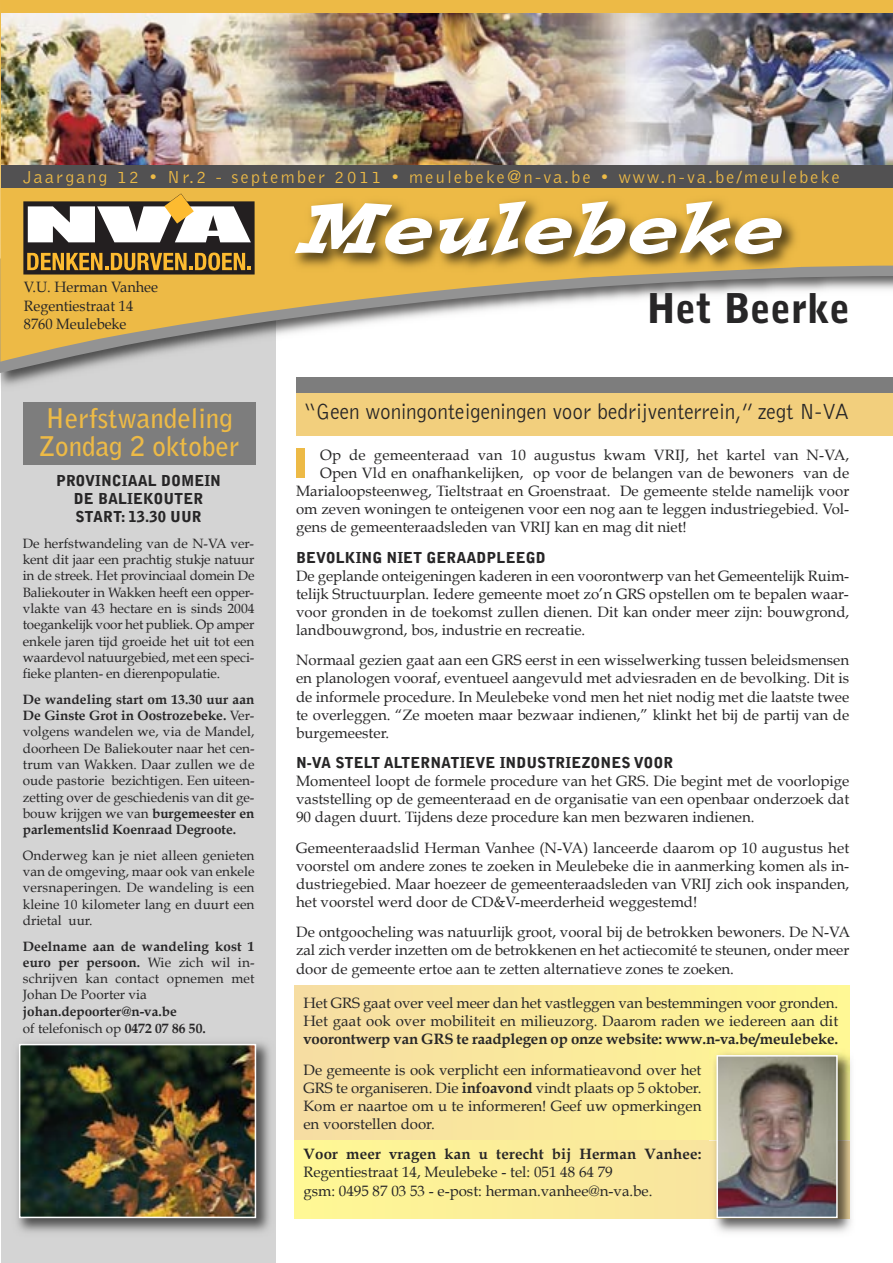
<style>
.page{position:relative;width:893px;height:1263px;background:#fff}
.page>*{position:absolute;margin:0;border:0;box-sizing:border-box;transform-origin:0 0}
.t1{font:900 40.8px "Bell Gothic Std";color:#272627}
.t2{font:700 27px/28.5px "Bell Gothic Std";color:#edba46}
.t3{font:300 22.65px "Bell Gothic Std";color:#272627;scale:.94 1}
.t4{font:300 18px "Bell Gothic Std";letter-spacing:.125em;color:#edba46}
.t5{font:15px/18.1px "Book Antiqua";color:#272627;text-align:justify}
.t6{font:900 15px/18px "Bell Gothic Std";color:#272627;text-align:center}
.t7{font:700 15px "Book Antiqua";letter-spacing:-.01em;color:#272627}
.t8{font:15px/18.1px "Book Antiqua";color:#272627;scale:.96 1}
.t9{font:700 15px "Book Antiqua";letter-spacing:.01em;color:#272627}
.t10{font:13.5px/16.4px "Book Antiqua";color:#272627;text-align:justify}
.t11{font:700 13.5px/17.4px "Book Antiqua";color:#272627}
.s1{font-weight:700}
.s2{font-weight:400}
</style>
<div class="page">
<div style="left:1px;top:300px;width:275px;height:963px;background:#d4d4d4"></div>
<img style="left:1px;top:373px;width:64px;height:13px">
<svg style="left:0;top:362px;width:115px;height:11px"></svg>
<svg style="left:0;top:0;width:893px;height:362px"></svg>
<svg style="left:23px;top:194px;width:232px;height:80px"></svg>
<img style="left:288px;top:194px;width:513px;height:83px">
<svg style="left:295px;top:201px;width:488px;height:56px"></svg>
<img style="left:1px;top:13px;width:892px;height:152px">
<div style="left:1px;top:165px;width:892px;height:23px;background:#525152"></div>
<div style="left:296px;top:383px;width:597px;height:52px;background:#f2cf7d"></div>
<div style="left:296px;top:377px;width:597px;height:16px;background:#7d7d7d"></div>
<div style="left:297px;top:449px;width:8px;height:29px;background:#edba46"></div>
<div style="left:23px;top:402px;width:232px;height:63px;background:#7d7d7d"></div>
<img style="left:17px;top:1042px;width:253px;height:190px">
<img style="left:22px;top:1047px;width:231px;height:168px">
<div style="left:19px;top:1044px;width:237px;height:174px;border:2px solid #fff"></div>
<div style="left:294px;top:985px;width:555px;height:233px;background:linear-gradient(to right,#f6dda2,#fff895)"></div>
<div style="left:294px;top:1141px;width:555px;height:77px;background:#fcee9a"></div>
<img style="left:710px;top:1048px;width:142px;height:185px">
<img style="left:719px;top:1058px;width:116px;height:157px">
<div style="left:716px;top:1055px;width:122px;height:163px;border:2px solid #fff"></div>
<p class="t4" style="left:23px;top:170px;width:818px">Jaargang 12 • Nr.2 - september 2011 • meulebeke@n-va.be • www.n-va.be/meulebeke</p>
<p class="t8" style="left:24px;top:278px;width:141px">V.U. Herman Vanhee<br>Regentiestraat 14<br>8760 Meulebeke</p>
<h2 class="t2" style="left:39px;top:405px;width:202px">Herfstwandeling<br>Zondag 2 oktober</h2>
<p class="t6" style="left:56px;top:471px;width:166px">PROVINCIAAL DOMEIN<br>DE BALIEKOUTER<br>START: 13.30 UUR</p>
<p class="t10" style="left:23px;top:535px;width:233px">De herfstwandeling van de N-VA ver&shy;kent dit jaar een prachtig stukje natuur in de streek. Het provinciaal domein De Baliekouter in Wakken heeft een opper&shy;vlakte van 43 hectare en is sinds 2004 toegankelijk voor het publiek. Op amper enkele jaren tijd groeide het uit tot een waardevol natuurgebied, met een speci&shy;fieke planten- en dierenpopulatie.</p>
<p class="t10" style="left:23px;top:691px;width:233px"><span class="s1">De wandeling start om 13.30 uur aan De Ginste Grot in Oostrozebeke.</span> Ver&shy;volgens wandelen we, via de Mandel, doorheen De Baliekouter naar het cen&shy;trum van Wakken. Daar zullen we de oude pastorie bezichtigen. Een uiteen&shy;zetting over de geschiedenis van dit ge&shy;bouw krijgen we van <span class="s1">burgemeester en parlementslid Koenraad Degroote.</span></p>
<p class="t10" style="left:23px;top:847px;width:233px">Onderweg kan je niet alleen genieten van de omgeving, maar ook van enkele versnaperingen. De wandeling is een kleine 10 kilometer lang en duurt een drietal uur.</p>
<p class="t10" style="left:23px;top:938px;width:233px"><span class="s1">Deelname aan de wandeling kost 1 euro per persoon.</span> Wie zich wil in&shy;schrijven kan contact opnemen met Johan De Poorter via</p>
<p class="t11" style="left:23px;top:1003px;width:184px">johan.depoorter@n-va.be<br><span class="s2">of telefonisch op</span> 0472 07 86 50.</p>
<h1 class="t1" style="left:646px;top:285px;width:205px">Het Beerke</h1>
<h3 class="t3" style="left:304px;top:402px;width:581px">“Geen woningonteigeningen voor bedrijventerrein,” zegt N-VA</h3>
<p class="t5" style="left:320px;top:446px;width:530px">Op de gemeenteraad van 10 augustus kwam VRIJ, het kartel van N-VA,</p>
<p class="t5" style="left:320px;top:464px;width:530px">Open Vld en onafhankelijken, op voor de belangen van de bewoners van de</p>
<p class="t5" style="left:296px;top:482px;width:555px">Marialoopsteenweg, Tieltstraat en Groenstraat. De gemeente stelde namelijk voor</p>
<p class="t5" style="left:296px;top:500px;width:555px">om zeven woningen te onteigenen voor een nog aan te leggen industriegebied. Vol-</p>
<p class="t5" style="left:296px;top:518px;width:392px">gens de gemeenteraadsleden van VRIJ kan en mag dit niet!</p>
<p class="t6" style="left:296px;top:549px;width:251px">BEVOLKING NIET GERAADPLEEGD</p>
<p class="t5" style="left:296px;top:567px;width:555px">De geplande onteigeningen kaderen in een voorontwerp van het Gemeentelijk Ruim&shy;telijk Structuurplan. Iedere gemeente moet zo’n GRS opstellen om te bepalen waar&shy;voor gronden in de toekomst zullen dienen. Dit kan onder meer zijn: bouwgrond, landbouwgrond, bos, industrie en recreatie.</p>
<p class="t5" style="left:296px;top:651px;width:555px">Normaal gezien gaat aan een GRS eerst in een wisselwerking tussen beleidsmensen en planologen vooraf, eventueel aangevuld met adviesraden en de bevolking. Dit is de informele procedure. In Meulebeke vond men het niet nodig met die laatste twee te overleggen. “Ze moeten maar bezwaar indienen,” klinkt het bij de partij van de burgemeester.</p>
<p class="t6" style="left:296px;top:754px;width:379px">N-VA STELT ALTERNATIEVE INDUSTRIEZONES VOOR</p>
<p class="t5" style="left:296px;top:772px;width:555px">Momenteel loopt de formele procedure van het GRS. Die begint met de voorlopige vaststelling op de gemeenteraad en de organisatie van een openbaar onderzoek dat 90 dagen duurt. Tijdens deze procedure kan men bezwaren indienen.</p>
<p class="t5" style="left:296px;top:839px;width:555px">Gemeenteraadslid Herman Vanhee (N-VA) lanceerde daarom op 10 augustus het voorstel om andere zones te zoeken in Meulebeke die in aanmerking komen als in&shy;dustriegebied. Maar hoezeer de gemeenteraadsleden van VRIJ zich ook inspanden, het voorstel werd door de CD&amp;V-meerderheid weggestemd!</p>
<p class="t5" style="left:296px;top:923px;width:555px">De ontgoocheling was natuurlijk groot, vooral bij de betrokken bewoners. De N-VA zal zich verder inzetten om de betrokkenen en het actiecomité te steunen, onder meer door de gemeente ertoe aan te zetten alternatieve zones te zoeken.</p>
<p class="t5" style="left:303px;top:994px;width:536px">Het GRS gaat over veel meer dan het vastleggen van bestemmingen voor gronden.<br>Het gaat ook over mobiliteit en milieuzorg. Daarom raden we iedereen aan dit</p>
<p class="t7" style="left:303px;top:1030px;width:536px">voorontwerp van GRS te raadplegen op onze website: www.n-va.be/meulebeke.</p>
<p class="t5" style="left:303px;top:1061px;width:400px">De gemeente is ook verplicht een informatieavond over het GRS te organiseren. Die <span class="s1">infoavond</span> vindt plaats op 5 oktober.<br>Kom er naartoe om u te informeren! Geef uw opmerkingen en voorstellen door.</p>
<p class="t9" style="left:303px;top:1145px;width:400px">Voor meer vragen kan u terecht bij Herman Vanhee:</p>
<p class="t5" style="left:303px;top:1163px;width:351px">Regentiestraat 14, Meulebeke - tel: 051 48 64 79<br>gsm: 0495 87 03 53 - e-post: herman.vanhee@n-va.be.</p>
</div>
